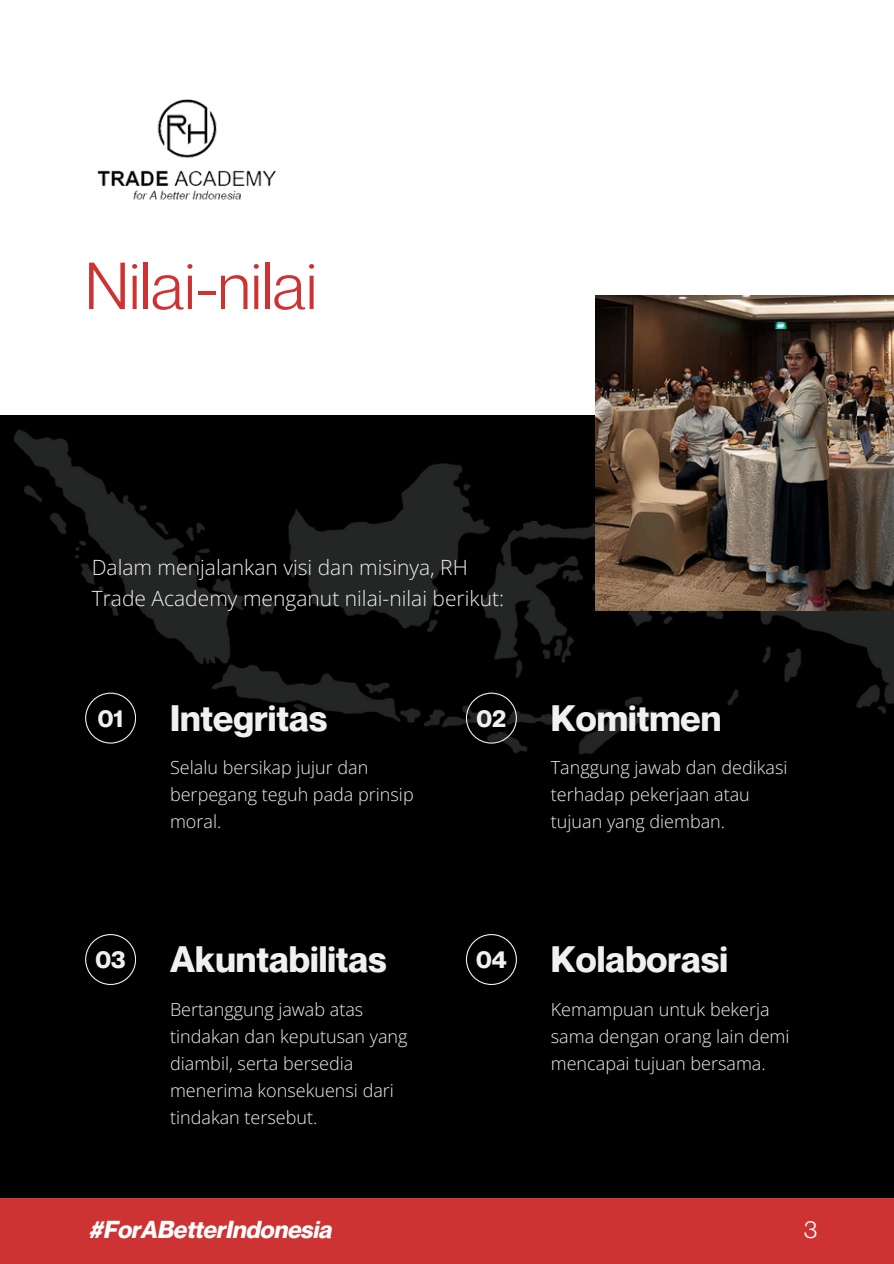
<style>
.page{position:relative;width:894px;height:1264px;background:#fff}
.page>*{position:absolute;margin:0;border:0;box-sizing:border-box;transform-origin:0 0}
.t1{font:64.95px "Neue Montreal";color:#cd3333}
.t2{font:700 36px "Neue Montreal";color:#f0f0f0}
.t3{font:italic 700 24px "Neue Montreal";color:#fff}
.t4{font:700 24px "Neue Montreal";color:#f0f0f0}
.t5{font:24px "Neue Montreal";color:#fff}
.t6{font:300 21px/30.3px "Open Sans";color:#f0f0f0}
.t7{font:300 18px/27px "Open Sans";color:#f0f0f0}
</style>
<div class="page">
<div style="left:0;top:415px;width:893px;height:848px;background:#000"></div>
<img style="left:14px;top:429px;width:879px;height:326px">
<svg style="left:85px;top:692px;width:51px;height:51px"></svg>
<svg style="left:85px;top:934px;width:51px;height:50px"></svg>
<svg style="left:466px;top:692px;width:50px;height:51px"></svg>
<svg style="left:466px;top:934px;width:50px;height:50px"></svg>
<img style="left:595px;top:296px;width:298px;height:314px">
<img style="left:97px;top:99px;width:179px;height:101px">
<div style="left:0;top:1198px;width:893px;height:65px;background:#cd3333"></div>
<p class="t1" style="left:85px;top:246px;width:234px">Nilai-nilai</p>
<p class="t6" style="left:92px;top:552px;width:414px">Dalam menjalankan visi dan misinya, RH<br>Trade Academy menganut nilai-nilai berikut:</p>
<p class="t4" style="left:98px;top:703px;width:27px">01</p>
<p class="t2" style="left:170px;top:695px;width:158px">Integritas</p>
<h2 class="t7" style="left:170px;top:753px;width:245px">Selalu bersikap jujur dan berpegang teguh pada prinsip moral.</h2>
<p class="t4" style="left:476px;top:703px;width:31px">02</p>
<h4 class="t2" style="left:550px;top:695px;width:172px">Komitmen</h4>
<p class="t7" style="left:550px;top:753px;width:238px">Tanggung jawab dan dedikasi terhadap pekerjaan atau tujuan yang diemban.</p>
<h2 class="t4" style="left:96px;top:944px;width:32px">03</h2>
<p class="t2" style="left:170px;top:937px;width:218px">Akuntabilitas</p>
<h2 class="t7" style="left:170px;top:995px;width:239px">Bertanggung jawab atas tindakan dan keputusan yang diambil, serta bersedia menerima konsekuensi dari tindakan tersebut.</h2>
<p class="t4" style="left:476px;top:944px;width:32px">04</p>
<p class="t2" style="left:550px;top:937px;width:178px">Kolaborasi</p>
<p class="t7" style="left:550px;top:995px;width:240px">Kemampuan untuk bekerja sama dengan orang lain demi mencapai tujuan bersama.</p>
<p class="t3" style="left:89px;top:1214px;width:245px">#ForABetterIndonesia</p>
<h3 class="t5" style="left:804px;top:1214px;width:15px">3</h3>
</div>
